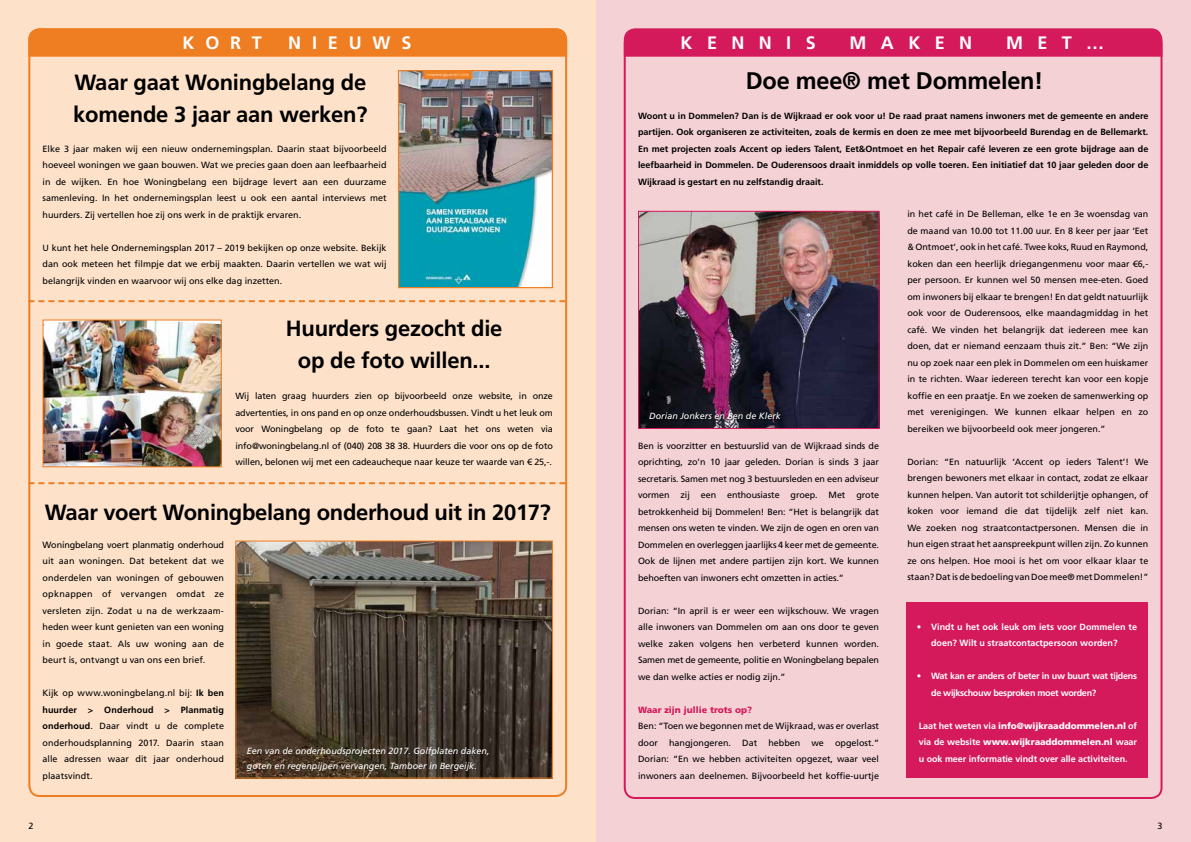
<style>
.page{position:relative;width:1191px;height:842px;background:#fff}
.page>*{position:absolute;margin:0;border:0;box-sizing:border-box;transform-origin:0 0}
.t1{font:700 24px "Frutiger LT Std";letter-spacing:-.01em;color:#000}
.t2{font:700 22px/32px "Frutiger LT Std";letter-spacing:-.01em;color:#000}
.t3{font:700 18px "Frutiger LT Std";letter-spacing:.8em;color:#fff}
.t4{font:9px/16.5px "Frutiger LT Std";color:#000;text-align:justify}
.t5{font:700 9px/16.5px "Frutiger LT Std";color:#000;text-align:justify}
.t6{font:700 9px/16.5px "Frutiger LT Std";letter-spacing:-.005em;color:#fff}
.t7{font:italic 9px/15px "Frutiger LT Std";color:#fff}
.t8{font:700 9px/16.5px "Frutiger LT Std";letter-spacing:-.03em;color:#fff}
.t9{font:900 9px "Frutiger LT Std";color:#d51a5b}
.s1{font-weight:700}
.s2{font-weight:900}
</style>
<div class="page">
<div style="left:595px;top:0;width:596px;height:842px;background:#f4d1d5"></div>
<svg style="left:624px;top:28px;width:538px;height:29px;background:#d51e5e"></svg>
<div style="left:907px;top:602px;width:241px;height:176px;background:#d51a5b"></div>
<img style="left:640px;top:213px;width:237px;height:214px">
<div style="left:638px;top:211px;width:241px;height:218px;border:1px solid #d51a5b"></div>
<div style="left:0;top:0;width:595px;height:842px;background:#fde1c9"></div>
<svg style="left:28px;top:28px;width:539px;height:29px;background:#ef7e23"></svg>
<svg style="left:28px;top:300px;width:537px;height:2px"></svg>
<svg style="left:28px;top:482px;width:537px;height:2px"></svg>
<img style="left:400px;top:72px;width:151px;height:214px">
<div style="left:398px;top:70px;width:155px;height:218px;border:1px solid #ef7d21"></div>
<img style="left:45px;top:321px;width:175px;height:144px">
<div style="left:43px;top:319px;width:179px;height:148px;border:1px solid #ef7d21"></div>
<div style="left:650px;top:412px;width:133px;height:10px;background:#000;opacity:.6"></div>
<img style="left:237px;top:542px;width:314px;height:235px">
<div style="left:235px;top:540px;width:318px;height:239px;border:1px solid #ef7d21"></div>
<h3 class="t3" style="left:182px;top:32px;width:81px">KORT</h3>
<h3 class="t3" style="left:288px;top:32px;width:125px">NIEUWS</h3>
<h2 class="t2" style="left:73px;top:67px;width:296px">Waar gaat Woningbelang de komende 3 jaar aan werken?</h2>
<p class="t4" style="left:43px;top:140px;width:345px">Elke 3 jaar maken wij een nieuw ondernemingsplan. Daarin staat bijvoorbeeld hoeveel woningen we gaan bouwen. Wat we precies gaan doen aan leefbaarheid in de wijken. En hoe Woningbelang een bijdrage levert aan een duurzame samenleving. In het ondernemingsplan leest u ook een aantal interviews met huurders. Zij vertellen hoe zij ons werk in de praktijk ervaren.</p>
<p class="t4" style="left:43px;top:239px;width:345px">U kunt het hele Ondernemingsplan 2017 – 2019 bekijken op onze website. Bekijk dan ook meteen het filmpje dat we erbij maakten. Daarin vertellen we wat wij belangrijk vinden en waarvoor wij ons elke dag inzetten.</p>
<h2 class="t2" style="left:286px;top:312px;width:218px;text-align:center">Huurders gezocht die op de foto willen...</h2>
<p class="t4" style="left:235px;top:388px;width:319px">Wij laten graag huurders zien op bijvoorbeeld onze website, in onze advertenties, in ons pand en op onze onderhoudsbussen. Vindt u het leuk om voor Woningbelang op de foto te gaan? Laat het ons weten via info@woningbelang.nl of (040) 208 38 38. Huurders die voor ons op de foto willen, belonen wij met een cadeaucheque naar keuze ter waarde van € 25,-.</p>
<h2 class="t2" style="left:45px;top:496px;width:507px">Waar voert Woningbelang onderhoud uit in 2017?</h2>
<p class="t4" style="left:43px;top:536px;width:183px">Woningbelang voert planmatig onderhoud uit aan woningen. Dat betekent dat we onderdelen van woningen of gebouwen opknappen of vervangen omdat ze versleten zijn. Zodat u na de werkzaam&shy;heden weer kunt genieten van een woning in goede staat. Als uw woning aan de beurt is, ontvangt u van ons een brief.</p>
<p class="t4" style="left:43px;top:685px;width:183px">Kijk op www.woningbelang.nl bij: <span class="s1">Ik ben huurder &gt; Onderhoud &gt; Planmatig onderhoud</span>. Daar vindt u de complete onderhoudsplanning 2017. Daarin staan alle adressen waar dit jaar onderhoud plaatsvindt.</p>
<p class="t7" style="left:247px;top:743px;width:244px">Een van de onderhoudsprojecten 2017. Golfplaten daken, goten en regenpijpen vervangen, Tamboer in Bergeijk.</p>
<p class="t4" style="left:28px;top:817px;width:7px">2</p>
<h3 class="t3" style="left:680px;top:32px;width:137px">KENNIS</h3>
<h3 class="t3" style="left:849px;top:32px;width:124px">MAKEN</h3>
<h3 class="t3" style="left:1006px;top:32px;width:100px">MET…</h3>
<h1 class="t1" style="left:746px;top:67px;width:299px">Doe mee® met Dommelen!</h1>
<p class="t5" style="left:638px;top:107px;width:512px">Woont u in Dommelen? Dan is de Wijkraad er ook voor u! De raad praat namens inwoners met de gemeente en andere partijen. Ook organiseren ze activiteiten, zoals de kermis en doen ze mee met bijvoorbeeld Burendag en de Bellemarkt.<br>En met projecten zoals Accent op ieders Talent, Eet&amp;Ontmoet en het Repair café leveren ze een grote bijdrage aan de leefbaarheid in Dommelen. De Ouderensoos draait inmiddels op volle toeren. Een initiatief dat 10 jaar geleden door de Wijkraad is gestart en nu zelfstandig draait.</p>
<p class="t7" style="left:649px;top:408px;width:133px">Dorian Jonkers en Ben de Klerk</p>
<p class="t4" style="left:638px;top:437px;width:242px">Ben is voorzitter en bestuurslid van de Wijkraad sinds de oprichting, zo’n 10 jaar geleden. Dorian is sinds 3 jaar secretaris. Samen met nog 3 bestuursleden en een adviseur vormen zij een enthousiaste groep. Met grote betrokkenheid bij Dommelen! Ben: “Het is belangrijk dat mensen ons weten te vinden. We zijn de ogen en oren van Dommelen en overleggen jaarlijks 4 keer met de gemeente.<br>Ook de lijnen met andere partijen zijn kort. We kunnen behoeften van inwoners echt omzetten in acties.”</p>
<p class="t4" style="left:638px;top:602px;width:242px">Dorian: “In april is er weer een wijkschouw. We vragen alle inwoners van Dommelen om aan ons door te geven welke zaken volgens hen verbeterd kunnen worden.<br>Samen met de gemeente, politie en Woningbelang bepalen we dan welke acties er nodig zijn.”</p>
<p class="t9" style="left:638px;top:704px;width:116px">Waar zijn jullie trots op?</p>
<p class="t4" style="left:638px;top:718px;width:242px">Ben: “Toen we begonnen met de Wijkraad, was er overlast door hangjongeren. Dat hebben we opgelost.” Dorian: “En we hebben activiteiten opgezet, waar veel inwoners aan deelnemen. Bijvoorbeeld het koffie-uurtje</p>
<p class="t4" style="left:907px;top:206px;width:242px">in het café in De Belleman, elke 1e en 3e woensdag van de maand van 10.00 tot 11.00 uur. En 8 keer per jaar ‘Eet &amp; Ontmoet’, ook in het café. Twee koks, Ruud en Raymond, koken dan een heerlijk driegangenmenu voor maar €6,- per persoon. Er kunnen wel 50 mensen mee-eten. Goed om inwoners bij elkaar te brengen! En dat geldt natuurlijk ook voor de Ouderensoos, elke maandagmiddag in het café. We vinden het belangrijk dat iedereen mee kan doen, dat er niemand eenzaam thuis zit.” Ben: “We zijn nu op zoek naar een plek in Dommelen om een huiskamer in te richten. Waar iedereen terecht kan voor een kopje koffie en een praatje. En we zoeken de samenwerking op met verenigingen. We kunnen elkaar helpen en zo bereiken we bijvoorbeeld ook meer jongeren.”</p>
<p class="t4" style="left:907px;top:454px;width:242px">Dorian: “En natuurlijk ‘Accent op ieders Talent’! We brengen bewoners met elkaar in contact, zodat ze elkaar kunnen helpen. Van autorit tot schilderijtje ophangen, of koken voor iemand die dat tijdelijk zelf niet kan.<br>We zoeken nog straatcontactpersonen. Mensen die in hun eigen straat het aanspreekpunt willen zijn. Zo kunnen ze ons helpen. Hoe mooi is het om voor elkaar klaar te staan? Dat is de bedoeling van Doe mee® met Dommelen!”</p>
<p class="t6" style="left:931px;top:619px;width:207px;text-indent:-14px">• Vindt u het ook leuk om iets voor Dommelen te doen? Wilt u straatcontactpersoon worden?</p>
<p class="t8" style="left:931px;top:668px;width:207px;text-indent:-14px">• Wat kan er anders of beter in uw buurt wat tijdens de wijkschouw besproken moet worden?</p>
<p class="t6" style="left:918px;top:718px;width:220px;text-align:justify">Laat het weten via <span class="s2">info@wijkraaddommelen.nl</span> of via de website <span class="s2">www.wijkraaddommelen.nl</span> waar u ook meer informatie vindt over alle activiteiten.</p>
<p class="t4" style="left:1157px;top:817px;width:7px">3</p>
</div>
